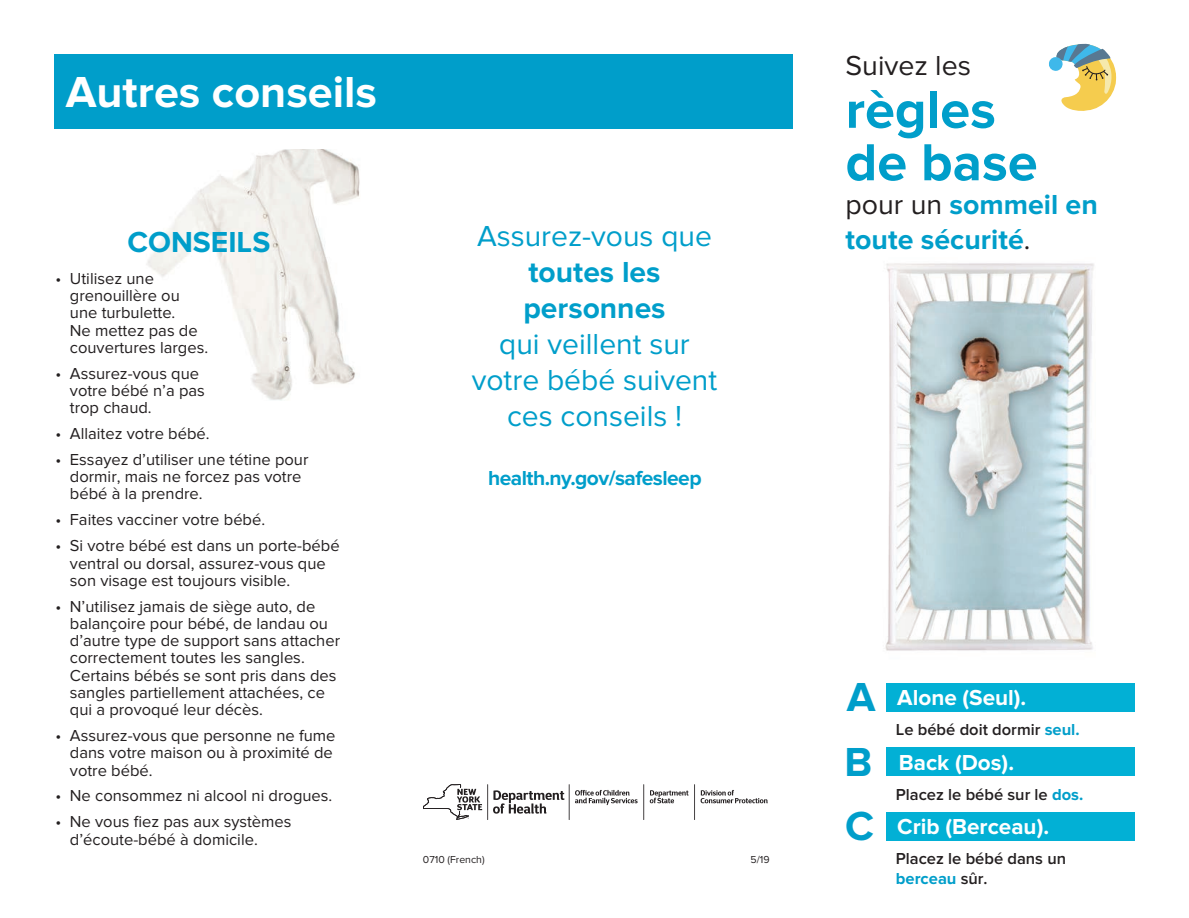
<style>
.page{position:relative;width:1189px;height:918px;background:#fff}
.page>*{position:absolute;margin:0;border:0;box-sizing:border-box;transform-origin:0 0}
.t1{font:700 54px/52.5px "Proxima Nova";color:#009eca}
.t2{font:700 45px "Proxima Nova";color:#fff}
.t3{font:700 42px "Proxima Nova";color:#009eca}
.t4{font:30px/36px "Proxima Nova";color:#009eca;text-align:center}
.t5{font:700 30px "Proxima Nova";color:#009eca}
.t6{font:700 28.5px/34.2px "Proxima Nova";color:#009eca}
.t7{font:28.5px "Proxima Nova";color:#231f20}
.t8{font:700 22.5px "Proxima Nova";color:#fff}
.t9{font:700 21px "Proxima Nova";letter-spacing:-.025em;color:#009eca}
.t10{font:16.5px/17.2px "Proxima Nova";color:#231f20}
.t11{font:600 16.5px/19.5px "Proxima Nova";color:#231f20}
.t12{font:10.5px "Proxima Nova";color:#231f20}
.s1{font-weight:700}
.s2{font-weight:400;color:#231f20}
.s3{font-weight:700;color:#009eca}
</style>
<div class="page">
<img style="left:146px;top:149px;width:214px;height:252px">
<img style="left:885px;top:263px;width:209px;height:388px">
<div style="left:886px;top:684px;width:248px;height:28px;background:#02b0d5"></div>
<div style="left:886px;top:748px;width:248px;height:28px;background:#02b0d5"></div>
<div style="left:886px;top:813px;width:248px;height:28px;background:#02b0d5"></div>
<div style="left:54px;top:54px;width:738px;height:75px;background:#009eca"></div>
<svg style="left:1048px;top:57px;width:14px;height:14px"></svg>
<svg style="left:1055px;top:43px;width:62px;height:68px"></svg>
<svg style="left:493px;top:790px;width:71px;height:24px"></svg>
<svg style="left:423px;top:784px;width:59px;height:36px"></svg>
<hr style="left:487px;top:784px;width:1px;height:36px;background:#231f20">
<hr style="left:694px;top:784px;width:1px;height:36px;background:#231f20">
<svg style="left:649px;top:790px;width:39px;height:13px"></svg>
<svg style="left:575px;top:790px;width:62px;height:15px"></svg>
<svg style="left:700px;top:790px;width:67px;height:13px"></svg>
<hr style="left:568px;top:784px;width:1px;height:36px;background:#231f20">
<hr style="left:643px;top:784px;width:1px;height:36px;background:#231f20">
<p class="t2" style="left:66px;top:66px;width:313px">Autres conseils</p>
<p class="t5" style="left:127px;top:224px;width:144px">CONSEILS</p>
<p class="t10" style="left:70px;top:270px;width:140px;text-indent:-14px">• Utilisez une grenouillère ou une turbulette.<br>Ne mettez pas de couvertures larges.</p>
<p class="t10" style="left:70px;top:365px;width:136px;text-indent:-14px">• Assurez-vous que votre bébé n’a pas trop chaud.</p>
<p class="t10" style="left:55px;top:425px;width:156px">• Allaitez votre bébé.</p>
<p class="t10" style="left:70px;top:451px;width:240px;text-indent:-14px">• Essayez d’utiliser une tétine pour dormir, mais ne forcez pas votre bébé à la prendre.</p>
<p class="t10" style="left:55px;top:512px;width:211px">• Faites vacciner votre bébé.</p>
<p class="t10" style="left:70px;top:537px;width:271px;text-indent:-14px">• Si votre bébé est dans un porte-bébé ventral ou dorsal, assurez-vous que son visage est toujours visible.</p>
<p class="t10" style="left:70px;top:598px;width:271px;text-indent:-14px">• N’utilisez jamais de siège auto, de balançoire pour bébé, de landau ou d’autre type de support sans attacher correctement toutes les sangles.<br>Certains bébés se sont pris dans des sangles partiellement attachées, ce qui a provoqué leur décès.</p>
<p class="t10" style="left:70px;top:727px;width:267px;text-indent:-14px">• Assurez-vous que personne ne fume dans votre maison ou à proximité de votre bébé.</p>
<p class="t10" style="left:55px;top:788px;width:278px">• Ne consommez ni alcool ni drogues.</p>
<p class="t10" style="left:70px;top:813px;width:223px;text-indent:-14px">• Ne vous fiez pas aux systèmes d’écoute-bébé à domicile.</p>
<p class="t4" style="left:471px;top:218px;width:247px">Assurez-vous que <span class="s1">toutes les personnes<br></span>qui veillent sur votre bébé suivent ces conseils !</p>
<p class="t9" style="left:488px;top:466px;width:215px">health.ny.gov/safesleep</p>
<p class="t12" style="left:423px;top:854px;width:63px">0710 (French)</p>
<p class="t12" style="left:750px;top:854px;width:21px">5/19</p>
<p class="t7" style="left:845px;top:49px;width:127px">Suivez les</p>
<p class="t1" style="left:845px;top:85px;width:193px">règles de base</p>
<p class="t6" style="left:845px;top:189px;width:254px"><span class="s2">pour un</span> sommeil en toute sécurité<span class="s2">.</span></p>
<p class="t3" style="left:846px;top:673px;width:30px">A</p>
<p class="t3" style="left:844px;top:738px;width:29px">B</p>
<p class="t3" style="left:844px;top:802px;width:30px">C</p>
<p class="t8" style="left:897px;top:685px;width:131px">Alone (Seul).</p>
<p class="t11" style="left:895px;top:721px;width:185px">Le bébé doit dormir <span class="s3">seul.</span></p>
<p class="t8" style="left:898px;top:750px;width:117px">Back (Dos).</p>
<p class="t11" style="left:895px;top:785px;width:189px">Placez le bébé sur le <span class="s3">dos.</span></p>
<p class="t8" style="left:897px;top:814px;width:153px">Crib (Berceau).</p>
<p class="t11" style="left:895px;top:850px;width:172px">Placez le bébé dans un <span class="s3">berceau</span> sûr.</p>
</div>
